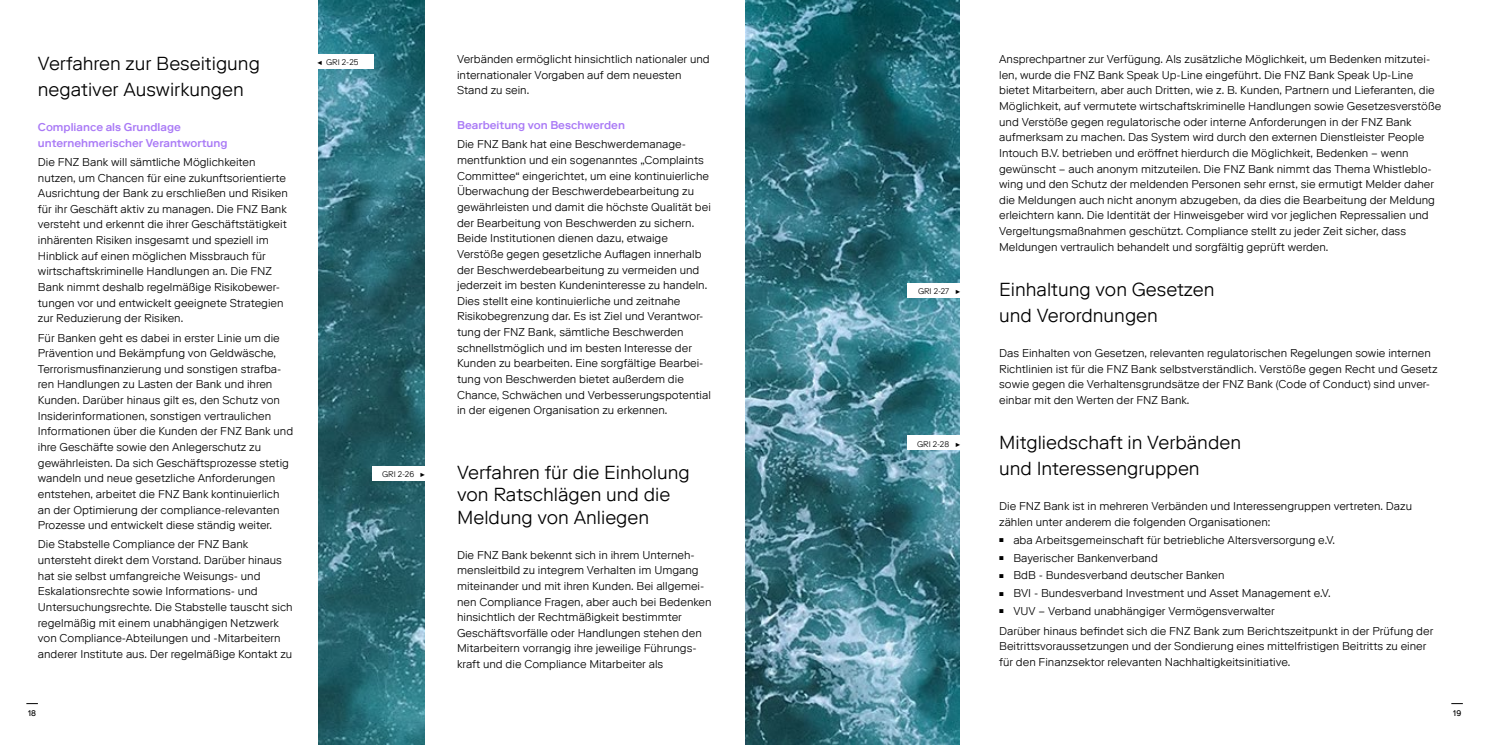
<style>
.page{position:relative;width:1489px;height:745px;background:#fff}
.page>*{position:absolute;margin:0;border:0;box-sizing:border-box;transform-origin:0 0}
.t1{font:300 18.75px/26px "Riforma LLTT";color:#000}
.t2{font:300 11.25px/15.6px "Riforma LLTT";color:#000}
.t3{font:500 11.25px/15.6px "Riforma LLTT";color:#a979f6}
.t4{font:300 8.12px "Riforma LLTT";color:#000}
.t5{font:8.12px "Riforma LLTT";color:#000}
</style>
<div class="page">
<img style="left:318px;top:0;width:641px;height:744px">
<div style="left:425px;top:0;width:319px;height:744px;background:#fff"></div>
<div style="left:317px;top:54px;width:57px;height:14px;background:#fff"></div>
<div style="left:372px;top:466px;width:53px;height:14px;background:#fff"></div>
<div style="left:907px;top:283px;width:53px;height:14px;background:#fff"></div>
<div style="left:907px;top:435px;width:53px;height:14px;background:#fff"></div>
<h1 class="t1" style="left:38px;top:50px;width:223px">Verfahren zur Beseitigung negativer Auswirkungen</h1>
<p class="t3" style="left:38px;top:119px;width:191px">Compliance als Grundlage unternehmerischer Verantwortung</p>
<p class="t2" style="left:38px;top:154px;width:251px">Die FNZ Bank will sämtliche Möglichkeiten nutzen, um Chancen für eine zukunftsorientierte Ausrichtung der Bank zu erschließen und Risiken für ihr Geschäft aktiv zu managen. Die FNZ Bank versteht und erkennt die ihrer Geschäftstätigkeit inhärenten Risiken insgesamt und speziell im Hinblick auf einen möglichen Missbrauch für wirtschaftskriminelle Handlungen an. Die FNZ Bank nimmt deshalb regelmäßige Risikobewer&shy;tungen vor und entwickelt geeignete Strategien zur Reduzierung der Risiken.</p>
<p class="t2" style="left:38px;top:329px;width:257px">Für Banken geht es dabei in erster Linie um die Prävention und Bekämpfung von Geldwäsche, Terrorismusfinanzierung und sonstigen strafba&shy;ren Handlungen zu Lasten der Bank und ihren Kunden. Darüber hinaus gilt es, den Schutz von Insiderinformationen, sonstigen vertraulichen Informationen über die Kunden der FNZ Bank und ihre Geschäfte sowie den Anlegerschutz zu gewährleisten. Da sich Geschäftsprozesse stetig wandeln und neue gesetzliche Anforderungen entstehen, arbeitet die FNZ Bank kontinuierlich an der Optimierung der compliance-relevanten Prozesse und entwickelt diese ständig weiter.</p>
<p class="t2" style="left:38px;top:536px;width:256px">Die Stabstelle Compliance der FNZ Bank untersteht direkt dem Vorstand. Darüber hinaus hat sie selbst umfangreiche Weisungs- und Eskalationsrechte sowie Informations- und Untersuchungsrechte. Die Stabstelle tauscht sich regelmäßig mit einem unabhängigen Netzwerk von Compliance-Abteilungen und -Mitarbeitern anderer Institute aus. Der regelmäßige Kontakt zu</p>
<p class="t4" style="left:317px;top:57px;width:43px">◀ GRI 2-25</p>
<p class="t4" style="left:382px;top:469px;width:45px">GRI 2-26 ▶</p>
<p class="t2" style="left:457px;top:51px;width:254px">Verbänden ermöglicht hinsichtlich nationaler und internationaler Vorgaben auf dem neuesten<br>Stand zu sein.</p>
<p class="t3" style="left:457px;top:117px;width:169px">Bearbeitung von Beschwerden</p>
<p class="t2" style="left:457px;top:136px;width:255px">Die FNZ Bank hat eine Beschwerdemanage&shy;mentfunktion und ein sogenanntes „Complaints Committee“ eingerichtet, um eine kontinuierliche Überwachung der Beschwerdebearbeitung zu gewährleisten und damit die höchste Qualität bei der Bearbeitung von Beschwerden zu sichern.<br>Beide Institutionen dienen dazu, etwaige Verstöße gegen gesetzliche Auflagen innerhalb der Beschwerdebearbeitung zu vermeiden und jederzeit im besten Kundeninteresse zu handeln.<br>Dies stellt eine kontinuierliche und zeitnahe Risikobegrenzung dar. Es ist Ziel und Verantwor&shy;tung der FNZ Bank, sämtliche Beschwerden schnellstmöglich und im besten Interesse der Kunden zu bearbeiten. Eine sorgfältige Bearbei&shy;tung von Beschwerden bietet außerdem die Chance, Schwächen und Verbesserungspotential in der eigenen Organisation zu erkennen.</p>
<h1 class="t1" style="left:457px;top:460px;width:234px;line-height:22.5px">Verfahren für die Einholung von Ratschlägen und die<br>Meldung von Anliegen</h1>
<p class="t2" style="left:457px;top:546px;width:256px">Die FNZ Bank bekennt sich in ihrem Unterneh&shy;mensleitbild zu integrem Verhalten im Umgang miteinander und mit ihren Kunden. Bei allgemei&shy;nen Compliance Fragen, aber auch bei Bedenken hinsichtlich der Rechtmäßigkeit bestimmter Geschäftsvorfälle oder Handlungen stehen den Mitarbeitern vorrangig ihre jeweilige Führungs&shy;kraft und die Compliance Mitarbeiter als</p>
<p class="t4" style="left:918px;top:286px;width:44px">GRI 2-27 ▶</p>
<p class="t4" style="left:917px;top:438px;width:45px">GRI 2-28 ▶</p>
<p class="t2" style="left:999px;top:51px;width:443px">Ansprechpartner zur Verfügung. Als zusätzliche Möglichkeit, um Bedenken mitzutei&shy;len, wurde die FNZ Bank Speak Up-Line eingeführt. Die FNZ Bank Speak Up-Line bietet Mitarbeitern, aber auch Dritten, wie z. B. Kunden, Partnern und Lieferanten, die Möglichkeit, auf vermutete wirtschaftskriminelle Handlungen sowie Gesetzesverstöße und Verstöße gegen regulatorische oder interne Anforderungen in der FNZ Bank aufmerksam zu machen. Das System wird durch den externen Dienstleister People Intouch B.V. betrieben und eröffnet hierdurch die Möglichkeit, Bedenken – wenn gewünscht – auch anonym mitzuteilen. Die FNZ Bank nimmt das Thema Whistleblo&shy;wing und den Schutz der meldenden Personen sehr ernst, sie ermutigt Melder daher die Meldungen auch nicht anonym abzugeben, da dies die Bearbeitung der Meldung erleichtern kann. Die Identität der Hinweisgeber wird vor jeglichen Repressalien und Vergeltungsmaßnahmen geschützt. Compliance stellt zu jeder Zeit sicher, dass Meldungen vertraulich behandelt und sorgfältig geprüft werden.</p>
<h1 class="t1" style="left:999px;top:276px;width:217px">Einhaltung von Gesetzen und Verordnungen</h1>
<p class="t2" style="left:999px;top:345px;width:440px">Das Einhalten von Gesetzen, relevanten regulatorischen Regelungen sowie internen Richtlinien ist für die FNZ Bank selbstverständlich. Verstöße gegen Recht und Gesetz sowie gegen die Verhaltensgrundsätze der FNZ Bank (Code of Conduct) sind unver&shy;einbar mit den Werten der FNZ Bank.</p>
<h1 class="t1" style="left:999px;top:429px;width:243px">Mitgliedschaft in Verbänden und Interessengruppen</h1>
<p class="t2" style="left:999px;top:497px;width:414px">Die FNZ Bank ist in mehreren Verbänden und Interessengruppen vertreten. Dazu zählen unter anderem die folgenden Organisationen:</p>
<p class="t2" style="left:999px;top:530px;width:337px;line-height:17.9px"><sup>⏹</sup> aba Arbeitsgemeinschaft für betriebliche Altersversorgung e.V. <sup>⏹</sup> Bayerischer Bankenverband<br><sup>⏹</sup> BdB - Bundesverband deutscher Banken<br><sup>⏹</sup> BVI - Bundesverband Investment und Asset Management e.V. <sup>⏹</sup> VUV – Verband unabhängiger Vermögensverwalter</p>
<p class="t2" style="left:999px;top:622px;width:435px">Darüber hinaus befindet sich die FNZ Bank zum Berichtszeitpunkt in der Prüfung der<br>Beitrittsvoraussetzungen und der Sondierung eines mittelfristigen Beitritts zu einer für den Finanzsektor relevanten Nachhaltigkeitsinitiative.</p>
<p class="t5" style="left:28px;top:708px;width:10px">18</p>
<p class="t5" style="left:1452px;top:707px;width:10px">19</p>
</div>
